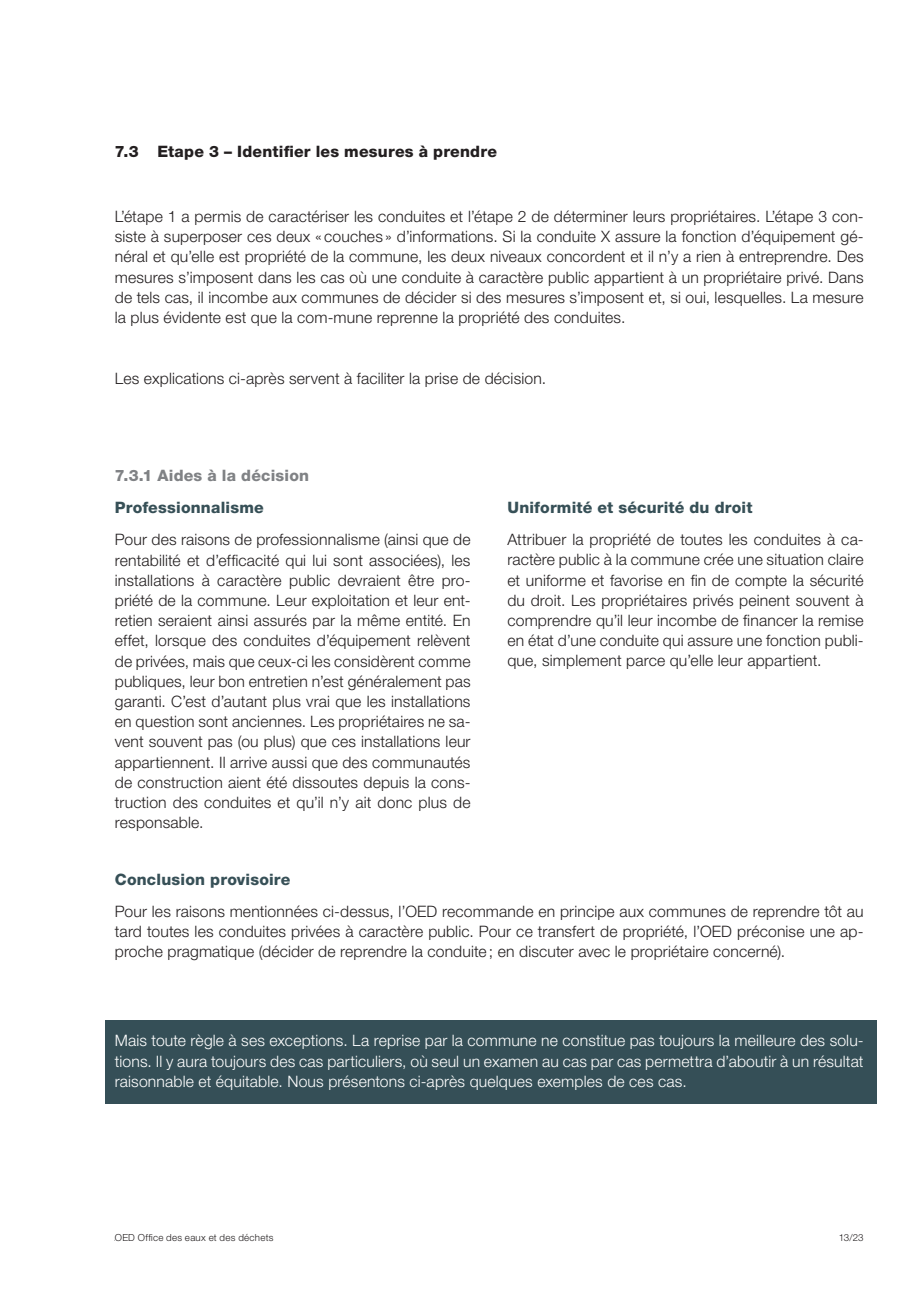
<style>
.page{position:relative;width:919px;height:1289px;background:#fff}
.page>*{position:absolute;margin:0;border:0;box-sizing:border-box;transform-origin:0 0}
.t1{font:300 15.75px/20.2px "Helvetica Neue LT Std";letter-spacing:.01em;color:#231f20;text-align:justify}
.t2{font:300 15.75px/20.2px "Helvetica Neue LT Std";letter-spacing:.01em;color:#fff;text-align:justify}
.t3{font:800 15.75px "Helvetica Neue LT Std";letter-spacing:.01em;color:#375057}
.t4{font:800 15.75px "Helvetica Neue LT Std";letter-spacing:.015em;color:#231f20}
.t5{font:800 15.75px "Helvetica Neue LT Std";letter-spacing:.01em;color:#808285}
.t6{font:300 9.75px "Helvetica Neue LT Std";letter-spacing:.025em;color:#231f20}
</style>
<div class="page">
<div style="left:106px;top:1020px;width:771px;height:83px;background:#354f57"></div>
<p class="t4" style="left:115px;top:142px;width:383px">7.3 Etape 3 – Identifier les mesures à prendre</p>
<p class="t1" style="left:115px;top:206px;width:750px">L’étape 1 a permis de caractériser les conduites et l’étape 2 de déterminer leurs propriétaires. L’étape 3 con&shy;siste à superposer ces deux « couches » d’informations. Si la conduite X assure la fonction d’équipement gé&shy;néral et qu’elle est propriété de la commune, les deux niveaux concordent et il n’y a rien à entreprendre. Des mesures s’imposent dans les cas où une conduite à caractère public appartient à un propriétaire privé. Dans de tels cas, il incombe aux communes de décider si des mesures s’imposent et, si oui, lesquelles. La mesure la plus évidente est que la com-mune reprenne la propriété des conduites.</p>
<p class="t1" style="left:115px;top:367px;width:432px">Les explications ci-après servent à faciliter la prise de décision.</p>
<p class="t5" style="left:115px;top:465px;width:196px">7.3.1 Aides à la décision</p>
<p class="t3" style="left:115px;top:498px;width:150px">Professionnalisme</p>
<p class="t1" style="left:115px;top:529px;width:357px">Pour des raisons de professionnalisme (ainsi que de rentabilité et d’efficacité qui lui sont associées), les installations à caractère public devraient être pro&shy;priété de la commune. Leur exploitation et leur ent&shy;retien seraient ainsi assurés par la même entité. En effet, lorsque des conduites d’équipement relèvent de privées, mais que ceux-ci les considèrent comme publiques, leur bon entretien n’est généralement pas garanti. C’est d’autant plus vrai que les installations en question sont anciennes. Les propriétaires ne sa&shy;vent souvent pas (ou plus) que ces installations leur appartiennent. Il arrive aussi que des communautés de construction aient été dissoutes depuis la cons&shy;truction des conduites et qu’il n’y ait donc plus de responsable.</p>
<p class="t3" style="left:507px;top:498px;width:246px">Uniformité et sécurité du droit</p>
<p class="t1" style="left:507px;top:529px;width:358px">Attribuer la propriété de toutes les conduites à ca&shy;ractère public à la commune crée une situation claire et uniforme et favorise en fin de compte la sécurité du droit. Les propriétaires privés peinent souvent à comprendre qu’il leur incombe de financer la remise en état d’une conduite qui assure une fonction publi&shy;que, simplement parce qu’elle leur appartient.</p>
<p class="t3" style="left:115px;top:869px;width:177px">Conclusion provisoire</p>
<p class="t1" style="left:115px;top:901px;width:750px">Pour les raisons mentionnées ci-dessus, l’OED recommande en principe aux communes de reprendre tôt au tard toutes les conduites privées à caractère public. Pour ce transfert de propriété, l’OED préconise une ap&shy;proche pragmatique (décider de reprendre la conduite ; en discuter avec le propriétaire concerné).</p>
<p class="t2" style="left:115px;top:1030px;width:750px">Mais toute règle à ses exceptions. La reprise par la commune ne constitue pas toujours la meilleure des solu&shy;tions. Il y aura toujours des cas particuliers, où seul un examen au cas par cas permettra d’aboutir à un résultat raisonnable et équitable. Nous présentons ci-après quelques exemples de ces cas.</p>
<p class="t6" style="left:115px;top:1230px;width:139px">AWA Amt für Wasser un Abfall</p>
<p class="t6" style="left:838px;top:1230px;width:26px">13/23</p>
<p class="t6" style="left:115px;top:1230px;width:160px">OED Office des eaux et des déchets</p>
</div>
